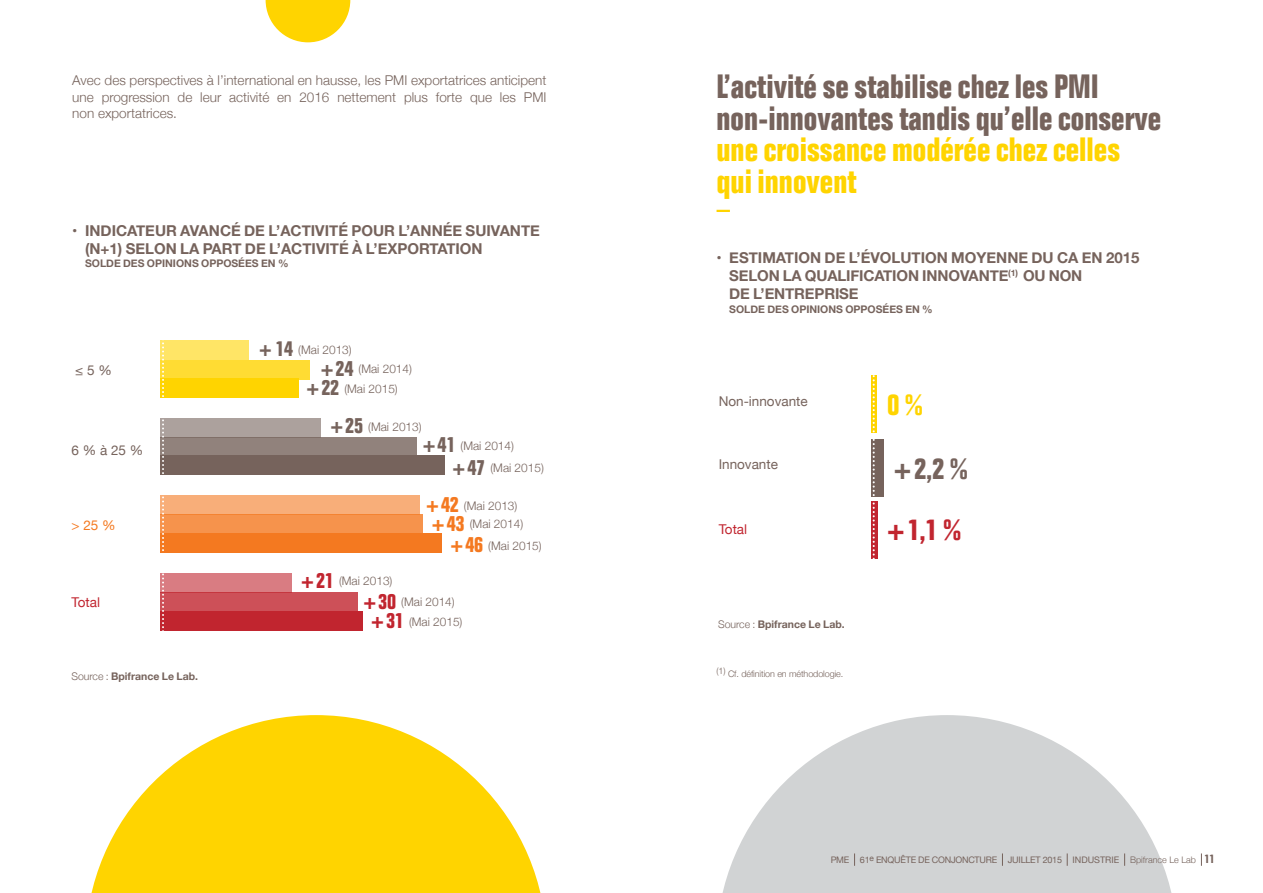
<style>
.page{position:relative;width:1263px;height:893px;background:#fff}
.page>*{position:absolute;margin:0;border:0;box-sizing:border-box;transform-origin:0 0}
.t1{font:700 condensed 33px/31.5px "Folio";color:#76635c}
.t2{font:700 condensed 33px/31.5px "Folio";color:#ffd400}
.t3{font:700 condensed 29.25px "Folio";color:#76635c}
.t4{font:700 condensed 29.25px "Folio";color:#c1252f}
.t5{font:700 condensed 29.25px "Folio";color:#ffd400}
.t6{font:700 15px/18px "Helvetica Neue";color:#76635c}
.t7{font:300 13.5px/16.5px "Helvetica Neue";color:#76635c;text-align:justify}
.t8{font:13.5px "Helvetica Neue";color:#76635c}
.t9{font:13.5px "Helvetica Neue";color:#c1252f}
.t10{font:13.5px "Helvetica Neue";color:#f47920}
.t11{font:700 condensed 12px "Folio";color:#76635c}
.t12{font:300 11.85px/22.5px "Helvetica Neue";color:#76635c}
.t13{font:700 10.5px "Helvetica Neue";color:#76635c}
.t14{font:9px "Helvetica Neue";letter-spacing:-.025em;color:#76635c}
.t15{font:300 9px "Helvetica Neue";letter-spacing:-.01em;color:#76635c}
.s1{font-family:"Folio";font-weight:700;font-stretch:condensed;font-size:21px}
.s2{font-family:"Folio";font-weight:700;font-stretch:condensed;font-size:21.3px}
.s3{font-weight:300}
.s4{font-family:"Folio";font-weight:700;font-stretch:condensed;font-size:21.3px;color:#f47920}
.s5{font-family:"Folio";font-weight:700;font-stretch:condensed;font-size:21.3px;color:#c1252f}
.s6{font-family:"Folio";font-weight:700;font-stretch:condensed;font-size:12px}
</style>
<div class="page">
<svg style="left:722px;top:715px;width:450px;height:178px;fill:#d1d3d4"></svg>
<svg style="left:854px;top:853px;width:1px;height:13px"></svg>
<svg style="left:1002px;top:853px;width:1px;height:13px"></svg>
<svg style="left:1067px;top:853px;width:1px;height:13px"></svg>
<svg style="left:1124px;top:853px;width:1px;height:13px"></svg>
<svg style="left:1201px;top:853px;width:1px;height:13px"></svg>
<svg style="left:716px;top:210px;width:14px;height:2px"></svg>
<svg style="left:265px;top:0;width:86px;height:43px"></svg>
<div style="left:160px;top:592px;width:198px;height:20px;background:#cd5058"></div>
<div style="left:161px;top:611px;width:202px;height:19px;background:#c1252f"></div>
<div style="left:160px;top:573px;width:132px;height:19px;background:#d97c82"></div>
<div style="left:160px;top:515px;width:263px;height:19px;background:#f6934c"></div>
<div style="left:160px;top:533px;width:282px;height:19px;background:#f47920"></div>
<div style="left:160px;top:496px;width:260px;height:19px;background:#f8ae79"></div>
<div style="left:160px;top:438px;width:257px;height:19px;background:#91827c"></div>
<div style="left:160px;top:456px;width:285px;height:19px;background:#76635c"></div>
<div style="left:160px;top:418px;width:161px;height:20px;background:#aca19d"></div>
<div style="left:160px;top:360px;width:150px;height:19px;background:#ffdc33"></div>
<div style="left:160px;top:341px;width:89px;height:19px;background:#ffe566"></div>
<div style="left:160px;top:379px;width:139px;height:19px;background:#ffd400"></div>
<svg style="left:162px;top:340px;width:2px;height:291px"></svg>
<div style="left:872px;top:502px;width:6px;height:57px;background:#c1252f"></div>
<div style="left:872px;top:376px;width:5px;height:57px;background:#ffd400"></div>
<div style="left:872px;top:439px;width:12px;height:57px;background:#76635c"></div>
<svg style="left:873px;top:375px;width:2px;height:184px"></svg>
<svg style="left:91px;top:715px;width:450px;height:178px;fill:#ffd400"></svg>
<p class="t7" style="left:72px;top:72px;width:476px">Avec des perspectives à l’international en hausse, les PMI exportatrices anticipent une progression de leur activité en 2016 nettement plus forte que les PMI non exportatrices.</p>
<h1 class="t1" style="left:716px;top:71px;width:446px">L’activité se stabilise chez les PMI non-innovantes tandis qu’elle conserve</h1>
<h1 class="t2" style="left:716px;top:134px;width:405px">une croissance modérée chez celles qui innovent</h1>
<p class="t6" style="left:85px;top:222px;width:456px;text-indent:-13px">• INDICATEUR AVANCÉ DE L’ACTIVITÉ POUR L’ANNÉE SUIVANTE (N+1) SELON LA PART DE L’ACTIVITÉ À L’EXPORTATION</p>
<p class="t13" style="left:85px;top:255px;width:205px">SOLDE DES OPINIONS OPPOSÉES EN %</p>
<p class="t6" style="left:729px;top:249px;width:412px;text-indent:-13px">• ESTIMATION DE L’ÉVOLUTION MOYENNE DU CA EN 2015<br>SELON LA QUALIFICATION INNOVANTE<sup>(1)</sup> OU NON<br>DE L’ENTREPRISE</p>
<p class="t13" style="left:729px;top:301px;width:205px">SOLDE DES OPINIONS OPPOSÉES EN %</p>
<p class="t12" style="left:259px;top:338px;width:94px"><span class="s1">+ 14</span> (Mai 2013)</p>
<p class="t12" style="left:307px;top:377px;width:93px"><span class="s2">+22</span> (Mai 2015)</p>
<p class="t8" style="left:75px;top:360px;width:38px">≤ 5 %</p>
<p class="t12" style="left:321px;top:357px;width:93px"><span class="s2">+24</span> (Mai 2014)</p>
<p class="t8" style="left:72px;top:440px;width:73px">6 % à 25 %</p>
<p class="t10" style="left:72px;top:515px;width:46px">&gt; 25 %</p>
<p class="t9" style="left:72px;top:592px;width:30px">Total</p>
<p class="t13" style="left:71px;top:668px;width:128px"><span class="s3">Source :</span> BPIFRANCE LE LAB.</p>
<p class="t12" style="left:330px;top:414px;width:93px"><span class="s2">+25</span> (Mai 2013)</p>
<p class="t12" style="left:453px;top:433px;width:93px;text-indent:-30px"><span class="s2">+41</span> (Mai 2014) <span class="s2">+47</span> (Mai 2015)</p>
<p class="t12" style="left:426px;top:496px;width:99px;line-height:18.1px;text-align:center"><span class="s4">+42</span> (Mai 2013) <span class="s4">+43</span> (Mai 2014)</p>
<p class="t12" style="left:450px;top:533px;width:93px"><span class="s4">+46</span> (Mai 2015)</p>
<p class="t12" style="left:301px;top:569px;width:93px"><span class="s5">+21</span> (Mai 2013)</p>
<p class="t12" style="left:363px;top:590px;width:93px"><span class="s5">+30</span> (Mai 2014)</p>
<p class="t12" style="left:371px;top:609px;width:93px"><span class="s5">+31</span> (Mai 2015)</p>
<p class="t8" style="left:719px;top:392px;width:91px">Non-innovante</p>
<p class="t8" style="left:719px;top:455px;width:61px">Innovante</p>
<p class="t9" style="left:719px;top:519px;width:30px">Total</p>
<p class="t13" style="left:718px;top:616px;width:128px"><span class="s3">Source :</span> BPIFRANCE LE LAB.</p>
<p class="t15" style="left:716px;top:667px;width:128px">(1) Cf. définition en méthodologie.</p>
<h2 class="t5" style="left:887px;top:389px;width:37px">0 %</h2>
<h2 class="t3" style="left:894px;top:452px;width:75px">+2,2 %</h2>
<h2 class="t4" style="left:887px;top:513px;width:75px">+1,1 %</h2>
<p class="t14" style="left:831px;top:853px;width:248px">PME 61<sup>e</sup> ENQUÊTE DE CONJONCTURE JUILLET 2015 indu</p>
<p class="t14" style="left:1094px;top:853px;width:12px">strie</p>
<p class="t15" style="left:1130px;top:852px;width:83px">Bpifrance Le Lab <span class="s6">1</span></p>
<p class="t11" style="left:1204px;top:852px;width:12px">11</p>
</div>
